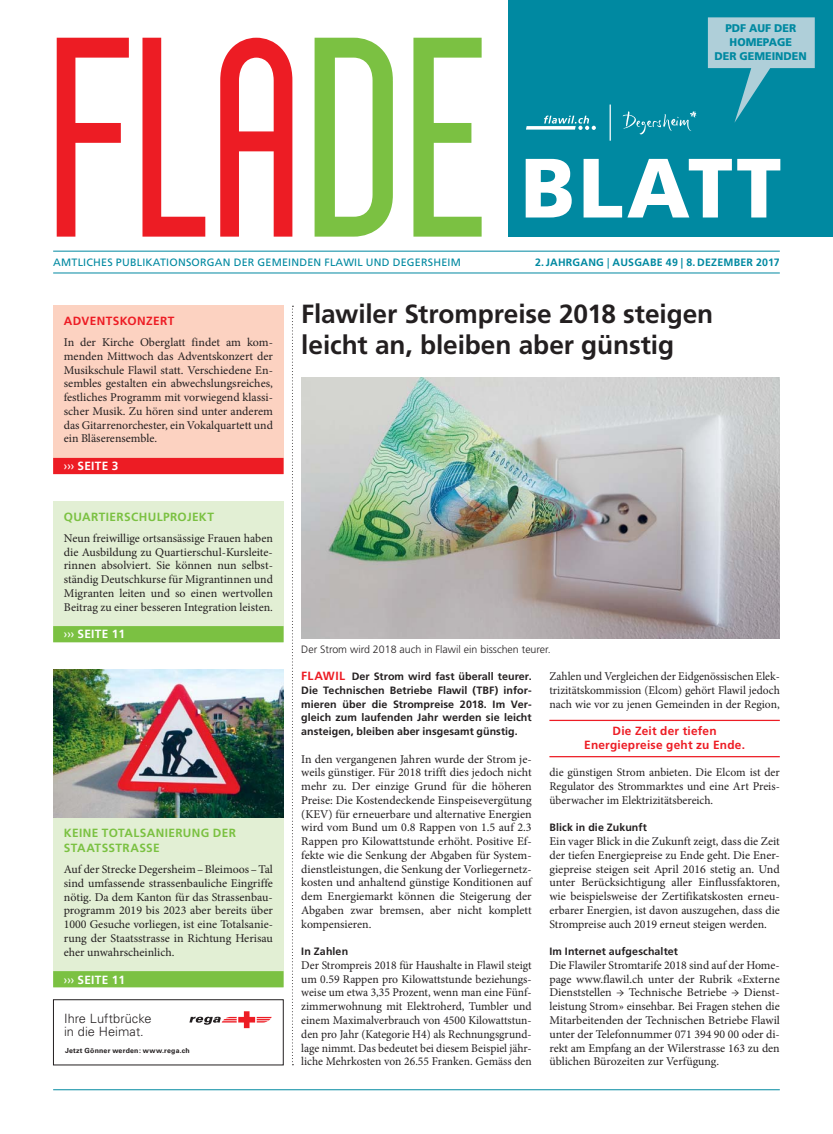
<style>
.page{position:relative;width:833px;height:1134px;background:#fff}
.page>*{position:absolute;margin:0;border:0;box-sizing:border-box;transform-origin:0 0}
.t1{font:284.12px "Sigward";color:#ed1c24;scale:.94 1}
.t2{font:900 84px "Frutiger LT Std";letter-spacing:.04em;color:#fff}
.t3{font:700 26.25px/31.2px "Frutiger LT Std";letter-spacing:-.005em;color:#231f20}
.t4{font:300 12.75px/13.9px "Univers";letter-spacing:.005em;color:#231f20}
.t5{font:11.88px/13.8px "Minion Pro";color:#231f20;text-align:justify}
.t6{font:11.88px/13.8px "Minion Pro";color:#231f20;text-align:justify;scale:.96 1}
.t7{font:700 11.88px/15px "Frutiger LT Std";letter-spacing:.035em;color:#7bc142}
.t8{font:700 11.88px/13.8px "Frutiger LT Std";letter-spacing:.02em;color:#ed1c24;text-align:center}
.t9{font:700 11.88px "Frutiger LT Std";letter-spacing:.02em;color:#fff}
.t10{font:900 11.12px/13.9px "Frutiger LT Std";color:#0089a1;text-align:center;scale:.96 1}
.t11{font:700 10.62px/13.8px "Frutiger LT Std";letter-spacing:.005em;color:#231f20;text-align:justify}
.t12{font:10.62px "Frutiger LT Std";letter-spacing:.02em;color:#0089a1}
.t13{font:300 10.62px "Frutiger LT Std";color:#231f20}
.t14{font:700 10.62px "Frutiger LT Std";letter-spacing:.02em;color:#0089a1}
.t15{font:700 7px "Univers";letter-spacing:.035em;color:#231f20}
.s1{color:#7bc142}
.s2{font-weight:400}
.s3{font-size:11.88px;color:#ed1c24}
</style>
<div class="page">
<div style="left:53px;top:306px;width:230px;height:168px;background:#fcd2c1"></div>
<div style="left:53px;top:458px;width:230px;height:16px;background:#ed1c24"></div>
<hr style="left:549px;top:720px;width:231px;height:1px;background:#ed1c24">
<hr style="left:549px;top:756px;width:231px;height:1px;background:#ed1c24">
<div style="left:53px;top:501px;width:230px;height:141px;background:#e2efd4"></div>
<div style="left:53px;top:626px;width:230px;height:16px;background:#7bc142"></div>
<div style="left:53px;top:818px;width:230px;height:169px;background:#e2efd4"></div>
<div style="left:53px;top:971px;width:230px;height:16px;background:#7bc142"></div>
<img style="left:53px;top:670px;width:230px;height:148px">
<svg style="left:292px;top:306px;width:1px;height:759px"></svg>
<img style="left:301px;top:378px;width:479px;height:261px">
<svg style="left:189px;top:1011px;width:83px;height:17px"></svg>
<div style="left:53px;top:999px;width:230px;height:66px;border:1px solid #231f20"></div>
<div style="left:508px;top:0;width:325px;height:237px;background:#0089a1"></div>
<svg style="left:526px;top:116px;width:70px;height:14px"></svg>
<svg style="left:622px;top:111px;width:75px;height:24px"></svg>
<hr style="left:609px;top:105px;width:2px;height:36px;background:#fff">
<hr style="left:53px;top:1089px;width:727px;height:1px;background:#0089a1">
<svg style="left:708px;top:17px;width:106px;height:106px"></svg>
<hr style="left:53px;top:251px;width:727px;height:1px;background:#0089a1">
<hr style="left:53px;top:272px;width:727px;height:1px;background:#0089a1">
<h1 class="t1" style="left:57px;top:38px;width:472px">FlA<span class="s1">DE</span></h1>
<p class="t10" style="left:714px;top:21px;width:98px">PDF AUF DER<br>HOMEPAGE<br>DER GEMEINDEN</p>
<h2 class="t2" style="left:521px;top:139px;width:262px">BLATT</h2>
<p class="t12" style="left:53px;top:257px;width:409px">AMTLICHES PUBLIKATIONSORGAN DER GEMEINDEN FLAWIL UND DEGERSHEIM</p>
<p class="t14" style="left:535px;top:257px;width:246px">2. JAHRGANG <span class="s2">|</span> AUSGABE 49 | 8. DEZEMBER 2017</p>
<p class="t8" style="left:64px;top:315px;width:112px">ADVENTSKONZERT</p>
<p class="t5" style="left:64px;top:336px;width:211px">In der Kirche Oberglatt findet am kom&shy;menden Mittwoch das Adventskonzert der Musikschule Flawil statt. Verschiedene En&shy;sembles gestalten ein abwechslungsreiches, festliches Programm mit vorwiegend klassi&shy;scher Musik. Zu hören sind unter anderem das Gitarrenorchester, ein Vokalquartett und ein Bläserensemble.</p>
<p class="t9" style="left:64px;top:460px;width:56px"><span class="s2">›››</span> SEITE 3</p>
<p class="t7" style="left:64px;top:510px;width:152px">QUARTIERSCHULPROJEKT</p>
<p class="t5" style="left:64px;top:532px;width:211px">Neun freiwillige ortsansässige Frauen haben die Ausbildung zu Quartierschul-Kursleite&shy;rinnen absolviert. Sie können nun selbst&shy;ständig Deutschkurse für Migrantinnen und Migranten leiten und so einen wertvollen Beitrag zu einer besseren Integration leisten.</p>
<p class="t9" style="left:64px;top:629px;width:63px"><span class="s2">›››</span> SEITE 11</p>
<p class="t7" style="left:64px;top:826px;width:174px">KEINE TOTALSANIERUNG DER<br>STAATSSTRASSE</p>
<p class="t5" style="left:64px;top:863px;width:211px">Auf der Strecke Degersheim – Bleimoos – Tal sind umfassende strassenbauliche Eingriffe nötig. Da dem Kanton für das Strassenbau&shy;programm 2019 bis 2023 aber bereits über 1000 Gesuche vorliegen, ist eine Totalsanie&shy;rung der Staatsstrasse in Richtung Herisau eher unwahrscheinlich.</p>
<p class="t9" style="left:64px;top:974px;width:63px"><span class="s2">›››</span> SEITE 11</p>
<p class="t4" style="left:64px;top:1011px;width:89px">Ihre Luftbrücke in die Heimat.</p>
<p class="t15" style="left:65px;top:1047px;width:126px">Jetzt Gönner werden: www.rega.ch</p>
<h3 class="t3" style="left:301px;top:299px;width:413px">Flawiler Strompreise 2018 steigen leicht an, bleiben aber günstig</h3>
<p class="t13" style="left:301px;top:644px;width:251px">Der Strom wird 2018 auch in Flawil ein bisschen teurer.</p>
<p class="t11" style="left:301px;top:670px;width:232px"><span class="s3">FLAWIL</span> Der Strom wird fast überall teurer.<br>Die Technischen Betriebe Flawil (TBF) infor&shy;mieren über die Strompreise 2018. Im Ver&shy;gleich zum laufenden Jahr werden sie leicht ansteigen, bleiben aber insgesamt günstig.</p>
<p class="t5" style="left:301px;top:753px;width:232px">In den vergangenen Jahren wurde der Strom je&shy;weils günstiger. Für 2018 trifft dies jedoch nicht mehr zu. Der einzige Grund für die höheren Preise: Die Kostendeckende Einspeisevergütung (KEV) für erneuerbare und alternative Energien wird vom Bund um 0.8 Rappen von 1.5 auf 2.3<br>Rappen pro Kilowattstunde erhöht. Positive Ef&shy;fekte wie die Senkung der Abgaben für System&shy;dienstleistungen, die Senkung der Vorliegernetz&shy;kosten und anhaltend günstige Konditionen auf dem Energiemarkt können die Steigerung der Abgaben zwar bremsen, aber nicht komplett kompensieren.</p>
<p class="t11" style="left:301px;top:945px;width:48px">In Zahlen</p>
<p class="t5" style="left:301px;top:959px;width:232px">Der Strompreis 2018 für Haushalte in Flawil steigt um 0.59 Rappen pro Kilowattstunde beziehungs&shy;weise um etwa 3,35 Prozent, wenn man eine Fünf&shy;zimmerwohnung mit Elektroherd, Tumbler und einem Maximalverbrauch von 4500 Kilowattstun&shy;den pro Jahr (Kategorie H4) als Rechnungsgrund&shy;lage nimmt. Das bedeutet bei diesem Beispiel jähr&shy;liche Mehrkosten von 26.55 Franken. Gemäss den</p>
<p class="t6" style="left:549px;top:670px;width:241px">Zahlen und Vergleichen der Eidgenössischen Elek&shy;trizitätskommission (Elcom) gehört Flawil jedoch nach wie vor zu jenen Gemeinden in der Region,</p>
<p class="t8" style="left:584px;top:725px;width:162px">Die Zeit der tiefen<br>Energiepreise geht zu Ende.</p>
<p class="t5" style="left:549px;top:767px;width:232px">die günstigen Strom anbieten. Die Elcom ist der Regulator des Strommarktes und eine Art Preis&shy;überwacher im Elektrizitätsbereich.</p>
<p class="t11" style="left:549px;top:821px;width:99px">Blick in die Zukunft</p>
<p class="t5" style="left:549px;top:835px;width:232px">Ein vager Blick in die Zukunft zeigt, dass die Zeit der tiefen Energiepreise zu Ende geht. Die Ener&shy;giepreise steigen seit April 2016 stetig an. Und unter Berücksichtigung aller Einflussfaktoren, wie beispielsweise der Zertifikatskosten erneu&shy;erbarer Energien, ist davon auszugehen, dass die Strompreise auch 2019 erneut steigen werden.</p>
<p class="t11" style="left:549px;top:945px;width:130px">Im Internet aufgeschaltet</p>
<p class="t5" style="left:549px;top:959px;width:232px">Die Flawiler Stromtarife 2018 sind auf der Home&shy;page www.flawil.ch unter der Rubrik «Externe Dienststellen → Technische Betriebe → Dienst&shy;leistung Strom» einsehbar. Bei Fragen stehen die Mitarbeitenden der Technischen Betriebe Flawil unter der Telefonnummer 071 394 90 00 oder di&shy;rekt am Empfang an der Wilerstrasse 163 zu den üblichen Bürozeiten zur Verfügung.</p>
</div>
